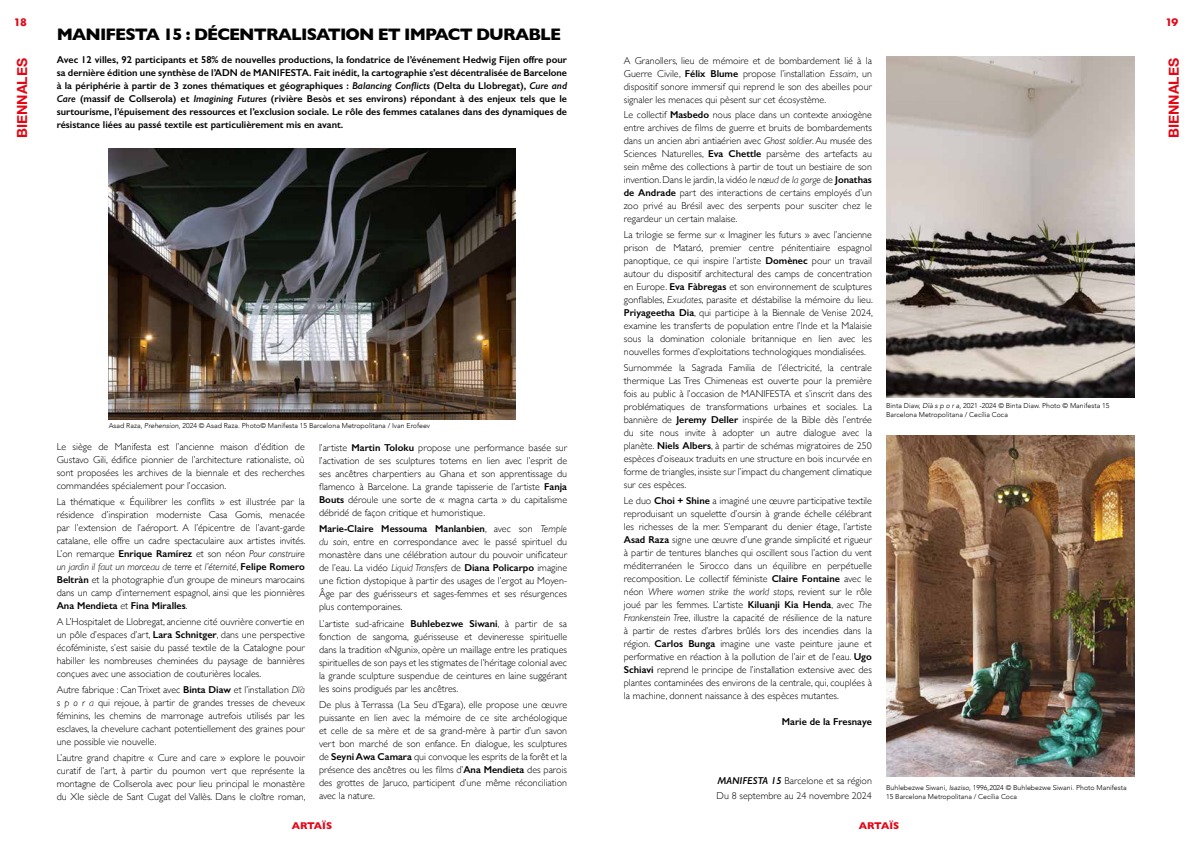
<style>
.page{position:relative;width:1191px;height:842px;background:#fff}
.page>*{position:absolute;margin:0;border:0;box-sizing:border-box;transform-origin:0 0}
.t1{font:700 17px "Gill Sans";letter-spacing:-.05em;color:#020203}
.t2{font:700 14px "Helvetica Neue";color:#e30613}
.t3{font:300 10px/13px "Gill Sans";color:#020203;text-align:justify}
.t4{font:600 10px/13px "Gill Sans";color:#020203;text-align:justify}
.t5{font:700 10px "Gill Sans";color:#e30617}
.t6{font:700 10px "Futura";color:#e30617}
.t7{font:300 7px/9px "Avenir";color:#000}
.s1{font-style:italic}
.s2{font-weight:600}
.s3{font-weight:600;font-style:italic}
</style>
<div class="page">
<img style="left:109px;top:148px;width:406px;height:272px">
<img style="left:886px;top:435px;width:248px;height:341px">
<img style="left:886px;top:57px;width:248px;height:341px">
<p class="t6" style="left:14px;top:15px;width:15px">18</p>
<p class="t6" style="left:1165px;top:15px;width:15px">19</p>
<h1 class="t1" style="left:57px;top:21px;width:506px">MANIFESTA 15 : DÉCENTRALISATION ET IMPACT DURABLE</h1>
<p class="t4" style="left:57px;top:53px;width:512px">Avec 12 villes, 92 participants et 58% de nouvelles productions, la fondatrice de l’événement Hedwig Fijen offre pour sa dernière édition une synthèse de l’ADN de MANIFESTA. Fait inédit, la cartographie s’est décentralisée de Barcelone à la périphérie à partir de 3 zones thématiques et géographiques : <span class="s1">Balancing Conflicts</span> (Delta du Llobregat), <span class="s1">Cure and Care</span> (massif de Collserola) et <span class="s1">Imagining Futures</span> (rivière Besòs et ses environs) répondant à des enjeux tels que le surtourisme, l’épuisement des ressources et l’exclusion sociale. Le rôle des femmes catalanes dans des dynamiques de résistance liées au passé textile est particulièrement mis en avant.</p>
<p class="t3" style="left:624px;top:53px;width:250px">A Granollers, lieu de mémoire et de bombardement lié à la Guerre Civile, <span class="s2">Félix Blume</span> propose l’installation <span class="s1">Essaim</span>, un dispositif sonore immersif qui reprend le son des abeilles pour signaler les menaces qui pèsent sur cet écosystème.</p>
<p class="t3" style="left:624px;top:108px;width:250px">Le collectif <span class="s2">Masbedo</span> nous place dans un contexte anxiogène entre archives de films de guerre et bruits de bombardements dans un ancien abri antiaérien avec <span class="s1">Ghost soldier</span>. Au musée des Sciences Naturelles, <span class="s2">Eva Chettle</span> parsème des artefacts au sein même des collections à partir de tout un bestiaire de son invention. Dans le jardin, la vidéo <span class="s1">le nœud de la gorge</span> de <span class="s2">Jonathas de Andrade</span> part des interactions de certains employés d’un zoo privé au Brésil avec des serpents pour susciter chez le regardeur un certain malaise.</p>
<p class="t3" style="left:624px;top:228px;width:250px">La trilogie se ferme sur « Imaginer les futurs » avec l’ancienne prison de Mataró, premier centre pénitentiaire espagnol panoptique, ce qui inspire l’artiste <span class="s2">Domènec</span> pour un travail autour du dispositif architectural des camps de concentration en Europe. <span class="s2">Eva Fàbregas</span> et son environnement de sculptures gonflables, <span class="s1">Exudates</span>, parasite et déstabilise la mémoire du lieu.<br><span class="s2">Priyageetha Dia</span>, qui participe à la Biennale de Venise 2024, examine les transferts de population entre l’Inde et la Malaisie sous la domination coloniale britannique en lien avec les nouvelles formes d’exploitations technologiques mondialisées.</p>
<p class="t3" style="left:624px;top:361px;width:250px">Surnommée la Sagrada Familia de l’électricité, la centrale thermique Las Tres Chimeneas est ouverte pour la première fois au public à l’occasion de MANIFESTA et s’inscrit dans des problématiques de transformations urbaines et sociales. La bannière de <span class="s2">Jeremy Deller</span> inspirée de la Bible dès l’entrée du site nous invite à adopter un autre dialogue avec la planète. <span class="s2">Niels Albers</span>, à partir de schémas migratoires de 250 espèces d’oiseaux traduits en une structure en bois incurvée en forme de triangles, insiste sur l’impact du changement climatique sur ces espèces.</p>
<p class="t3" style="left:624px;top:494px;width:250px">Le duo <span class="s2">Choi + Shine</span> a imaginé une œuvre participative textile reproduisant un squelette d’oursin à grande échelle célébrant les richesses de la mer. S’emparant du denier étage, l’artiste <span class="s2">Asad Raza</span> signe une œuvre d’une grande simplicité et rigueur à partir de tentures blanches qui oscillent sous l’action du vent méditerranéen le Sirocco dans un équilibre en perpétuelle recomposition. Le collectif féministe <span class="s2">Claire Fontaine</span> avec le néon <span class="s1">Where women strike the world stops</span>, revient sur le rôle joué par les femmes. L’artiste <span class="s2">Kiluanji Kia Henda</span>, avec <span class="s1">The Frankenstein Tree</span>, illustre la capacité de résilience de la nature à partir de restes d’arbres brûlés lors des incendies dans la région. <span class="s2">Carlos Bunga</span> imagine une vaste peinture jaune et performative en réaction à la pollution de l’air et de l’eau. <span class="s2">Ugo Schiavi</span> reprend le principe de l’installation extensive avec des plantes contaminées des environs de la centrale, qui, couplées à la machine, donnent naissance à des espèces mutantes.</p>
<p class="t4" style="left:782px;top:715px;width:92px">Marie de la Fresnaye</p>
<h2 class="t2" style="left:11px;top:138px;width:81px;rotate:-90deg">BIENNALES</h2>
<h2 class="t2" style="left:1162px;top:138px;width:81px;rotate:-90deg">BIENNALES</h2>
<p class="t7" style="left:886px;top:401px;width:225px">Binta Diaw, <span class="s1">Dïà s p o r a</span>, 2021 -2024 © Binta Diaw. Photo © Manifesta 15<br>Barcelona Metropolitana / Cecília Coca</p>
<p class="t7" style="left:109px;top:421px;width:323px">Asad Raza, <span class="s1">Prehension</span>, 2024 © Asad Raza. Photo© Manifesta 15 Barcelona Metropolitana / Ivan Erofeev</p>
<p class="t3" style="left:57px;top:440px;width:250px">Le siège de Manifesta est l’ancienne maison d’édition de Gustavo Gili, édifice pionnier de l’architecture rationaliste, où sont proposées les archives de la biennale et des recherches commandées spécialement pour l’occasion.</p>
<p class="t3" style="left:57px;top:495px;width:250px">La thématique « Équilibrer les conflits » est illustrée par la résidence d’inspiration moderniste Casa Gomis, menacée par l’extension de l’aéroport. A l’épicentre de l’avant-garde catalane, elle offre un cadre spectaculaire aux artistes invités.<br>L’on remarque <span class="s2">Enrique Ramírez</span> et son néon <span class="s1">Pour construire un jardin il faut un morceau de terre et l’éternité</span>, <span class="s2">Felipe Romero Beltràn</span> et la photographie d’un groupe de mineurs marocains dans un camp d’internement espagnol, ainsi que les pionnières <span class="s2">Ana Mendieta</span> et <span class="s2">Fina Miralles</span>.</p>
<p class="t3" style="left:57px;top:615px;width:250px">A L’Hospitalet de Llobregat, ancienne cité ouvrière convertie en un pôle d’espaces d’art, <span class="s2">Lara Schnitger</span>, dans une perspective écoféministe, s’est saisie du passé textile de la Catalogne pour habiller les nombreuses cheminées du paysage de bannières conçues avec une association de couturières locales.</p>
<p class="t3" style="left:57px;top:683px;width:250px">Autre fabrique : Can Trixet avec <span class="s2">Binta Diaw</span> et l’installation <span class="s1">Dïà s p o r a</span> qui rejoue, à partir de grandes tresses de cheveux féminins, les chemins de marronage autrefois utilisés par les esclaves, la chevelure cachant potentiellement des graines pour une possible vie nouvelle.</p>
<p class="t3" style="left:57px;top:750px;width:250px">L’autre grand chapitre « Cure and care » explore le pouvoir curatif de l’art, à partir du poumon vert que représente la montagne de Collserola avec pour lieu principal le monastère du XIe siècle de Sant Cugat del Vallès. Dans le cloître roman,</p>
<p class="t3" style="left:319px;top:440px;width:250px">l’artiste <span class="s2">Martin Toloku</span> propose une performance basée sur l’activation de ses sculptures totems en lien avec l’esprit de ses ancêtres charpentiers au Ghana et son apprentissage du flamenco à Barcelone. La grande tapisserie de l’artiste <span class="s2">Fanja Bouts</span> déroule une sorte de « magna carta » du capitalisme débridé de façon critique et humoristique.</p>
<p class="t3" style="left:319px;top:521px;width:250px"><span class="s2">Marie-Claire Messouma Manlanbien</span>, avec son <span class="s1">Temple du soin</span>, entre en correspondance avec le passé spirituel du monastère dans une célébration autour du pouvoir unificateur de l’eau. La vidéo <span class="s1">Liquid Transfers</span> de <span class="s2">Diana Policarpo</span> imagine une fiction dystopique à partir des usages de l’ergot au Moyen-Âge par des guérisseurs et sages-femmes et ses résurgences plus contemporaines.</p>
<p class="t3" style="left:319px;top:617px;width:250px">L’artiste sud-africaine <span class="s2">Buhlebezwe Siwani</span>, à partir de sa fonction de sangoma, guérisseuse et devineresse spirituelle dans la tradition «Nguni», opère un maillage entre les pratiques spirituelles de son pays et les stigmates de l’héritage colonial avec la grande sculpture suspendue de ceintures en laine suggérant les soins prodigués par les ancêtres.</p>
<p class="t3" style="left:319px;top:698px;width:250px">De plus à Terrassa (La Seu d’Egara), elle propose une œuvre puissante en lien avec la mémoire de ce site archéologique et celle de sa mère et de sa grand-mère à partir d’un savon vert bon marché de son enfance. En dialogue, les sculptures de <span class="s2">Seyni Awa Camara</span> qui convoque les esprits de la forêt et la présence des ancêtres ou les films d’<span class="s2">Ana Mendieta</span> des parois des grottes de Jaruco, participent d’une même réconciliation avec la nature.</p>
<p class="t3" style="left:716px;top:772px;width:157px;line-height:15.8px"><span class="s3">MANIFESTA 15</span> Barcelone et sa région<br>Du 8 septembre au 24 novembre 2024</p>
<p class="t7" style="left:886px;top:783px;width:242px">Buhlebezwe Siwani, <span class="s1">Isaziso</span>, 1996,2024 © Buhlebezwe Siwani. Photo Manifesta<br>15 Barcelona Metropolitana / Cecília Coca</p>
<p class="t5" style="left:292px;top:818px;width:42px">ARTAÏS</p>
<p class="t5" style="left:859px;top:818px;width:42px">ARTAÏS</p>
</div>
